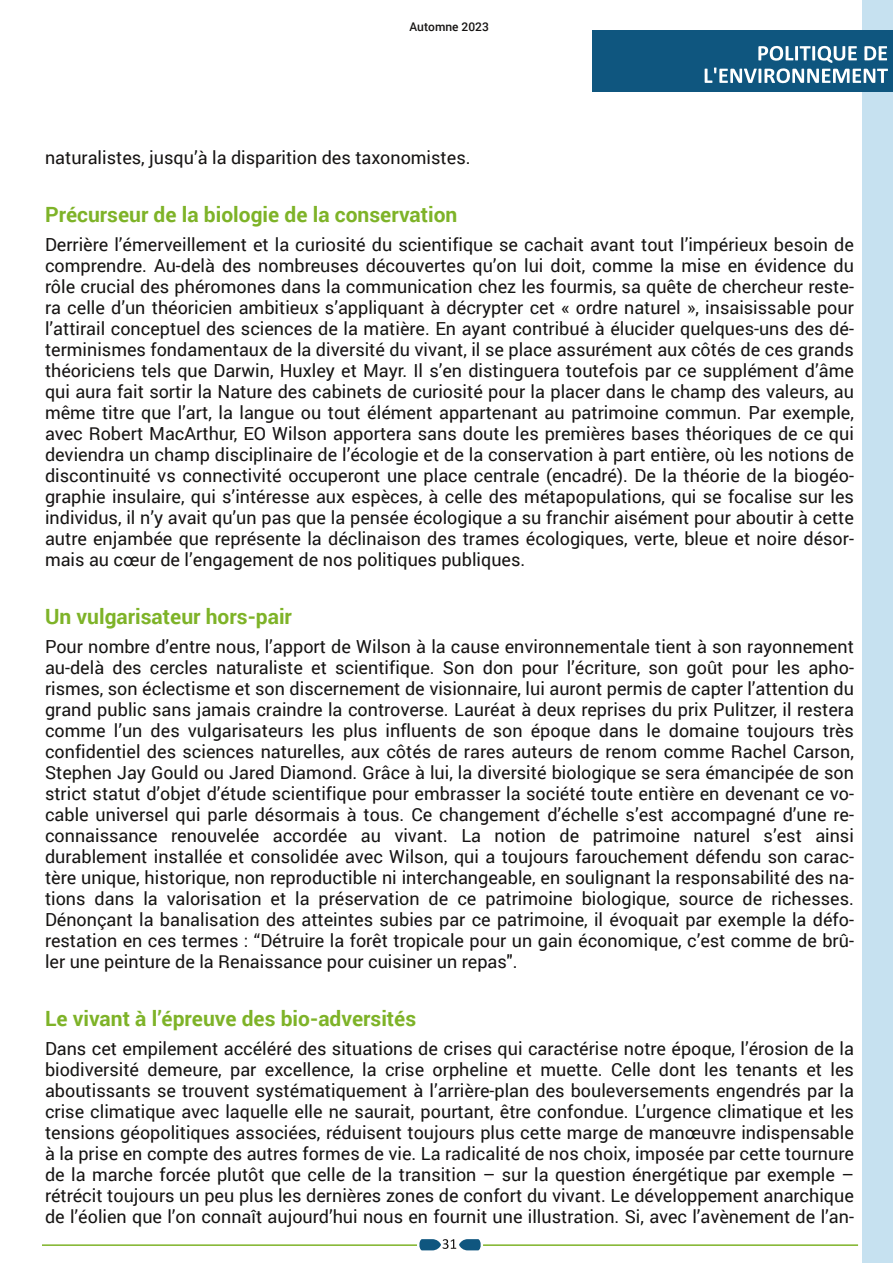
<style>
.page{position:relative;width:893px;height:1263px;background:#fff}
.page>*{position:absolute;margin:0;border:0;box-sizing:border-box;transform-origin:0 0}
.t1{font:700 21px "Roboto";color:#7eb328}
.t2{font:18px/21px "Roboto";color:#161413;text-align:justify}
.t3{font:500 12px "Roboto";color:#161413}
</style>
<div class="page">
<div style="left:862px;top:0;width:30px;height:1263px;background:#c6e1f0"></div>
<hr style="left:42px;top:1244px;width:375px;height:2px;background:#7eb328">
<svg style="left:419px;top:1239px;width:62px;height:11px"></svg>
<hr style="left:483px;top:1244px;width:375px;height:2px;background:#7eb328">
<div style="left:592px;top:30px;width:300px;height:62px;background:#0f567f"></div>
<svg style="left:705px;top:46px;width:183px;height:37px"></svg>
<p class="t3" style="left:410px;top:19px;width:81px">Automne 2023</p>
<p class="t2" style="left:45px;top:146px;width:427px">naturalistes, jusqu’à la disparition des taxonomistes.</p>
<p class="t1" style="left:45px;top:200px;width:414px">Précurseur de la biologie de la conservation</p>
<p class="t2" style="left:45px;top:233px;width:810px">Derrière l’émerveillement et la curiosité du scientifique se cachait avant tout l’impérieux besoin de comprendre. Au-delà des nombreuses découvertes qu’on lui doit, comme la mise en évidence du rôle crucial des phéromones dans la communication chez les fourmis, sa quête de chercheur reste&shy;ra celle d’un théoricien ambitieux s’appliquant à décrypter cet « ordre naturel », insaisissable pour l’attirail conceptuel des sciences de la matière. En ayant contribué à élucider quelques-uns des dé&shy;terminismes fondamentaux de la diversité du vivant, il se place assurément aux côtés de ces grands théoriciens tels que Darwin, Huxley et Mayr. Il s’en distinguera toutefois par ce supplément d’âme qui aura fait sortir la Nature des cabinets de curiosité pour la placer dans le champ des valeurs, au même titre que l’art, la langue ou tout élément appartenant au patrimoine commun. Par exemple, avec Robert MacArthur, EO Wilson apportera sans doute les premières bases théoriques de ce qui deviendra un champ disciplinaire de l’écologie et de la conservation à part entière, où les notions de discontinuité vs connectivité occuperont une place centrale (encadré). De la théorie de la biogéo&shy;graphie insulaire, qui s’intéresse aux espèces, à celle des métapopulations, qui se focalise sur les individus, il n’y avait qu’un pas que la pensée écologique a su franchir aisément pour aboutir à cette autre enjambée que représente la déclinaison des trames écologiques, verte, bleue et noire désor&shy;mais au cœur de l’engagement de nos politiques publiques.</p>
<p class="t1" style="left:45px;top:602px;width:248px">Un vulgarisateur hors-pair</p>
<p class="t2" style="left:45px;top:635px;width:810px">Pour nombre d’entre nous, l’apport de Wilson à la cause environnementale tient à son rayonnement au-delà des cercles naturaliste et scientifique. Son don pour l’écriture, son goût pour les apho&shy;rismes, son éclectisme et son discernement de visionnaire, lui auront permis de capter l’attention du grand public sans jamais craindre la controverse. Lauréat à deux reprises du prix Pulitzer, il restera comme l’un des vulgarisateurs les plus influents de son époque dans le domaine toujours très confidentiel des sciences naturelles, aux côtés de rares auteurs de renom comme Rachel Carson, Stephen Jay Gould ou Jared Diamond. Grâce à lui, la diversité biologique se sera émancipée de son strict statut d’objet d’étude scientifique pour embrasser la société toute entière en devenant ce vo&shy;cable universel qui parle désormais à tous. Ce changement d’échelle s’est accompagné d’une re&shy;connaissance renouvelée accordée au vivant. La notion de patrimoine naturel s’est ainsi durablement installée et consolidée avec Wilson, qui a toujours farouchement défendu son carac&shy;tère unique, historique, non reproductible ni interchangeable, en soulignant la responsabilité des na&shy;tions dans la valorisation et la préservation de ce patrimoine biologique, source de richesses.<br>Dénonçant la banalisation des atteintes subies par ce patrimoine, il évoquait par exemple la défo&shy;restation en ces termes : “Détruire la forêt tropicale pour un gain économique, c’est comme de brû&shy;ler une peinture de la Renaissance pour cuisiner un repas".</p>
<p class="t1" style="left:45px;top:1004px;width:373px">Le vivant à l’épreuve des bio-adversités</p>
<p class="t2" style="left:45px;top:1037px;width:810px">Dans cet empilement accéléré des situations de crises qui caractérise notre époque, l’érosion de la biodiversité demeure, par excellence, la crise orpheline et muette. Celle dont les tenants et les aboutissants se trouvent systématiquement à l’arrière-plan des bouleversements engendrés par la crise climatique avec laquelle elle ne saurait, pourtant, être confondue. L’urgence climatique et les tensions géopolitiques associées, réduisent toujours plus cette marge de manœuvre indispensable à la prise en compte des autres formes de vie. La radicalité de nos choix, imposée par cette tournure de la marche forcée plutôt que celle de la transition – sur la question énergétique par exemple – rétrécit toujours un peu plus les dernières zones de confort du vivant. Le développement anarchique de l’éolien que l’on connaît aujourd’hui nous en fournit une illustration. Si, avec l’avènement de l’an-</p>
</div>
